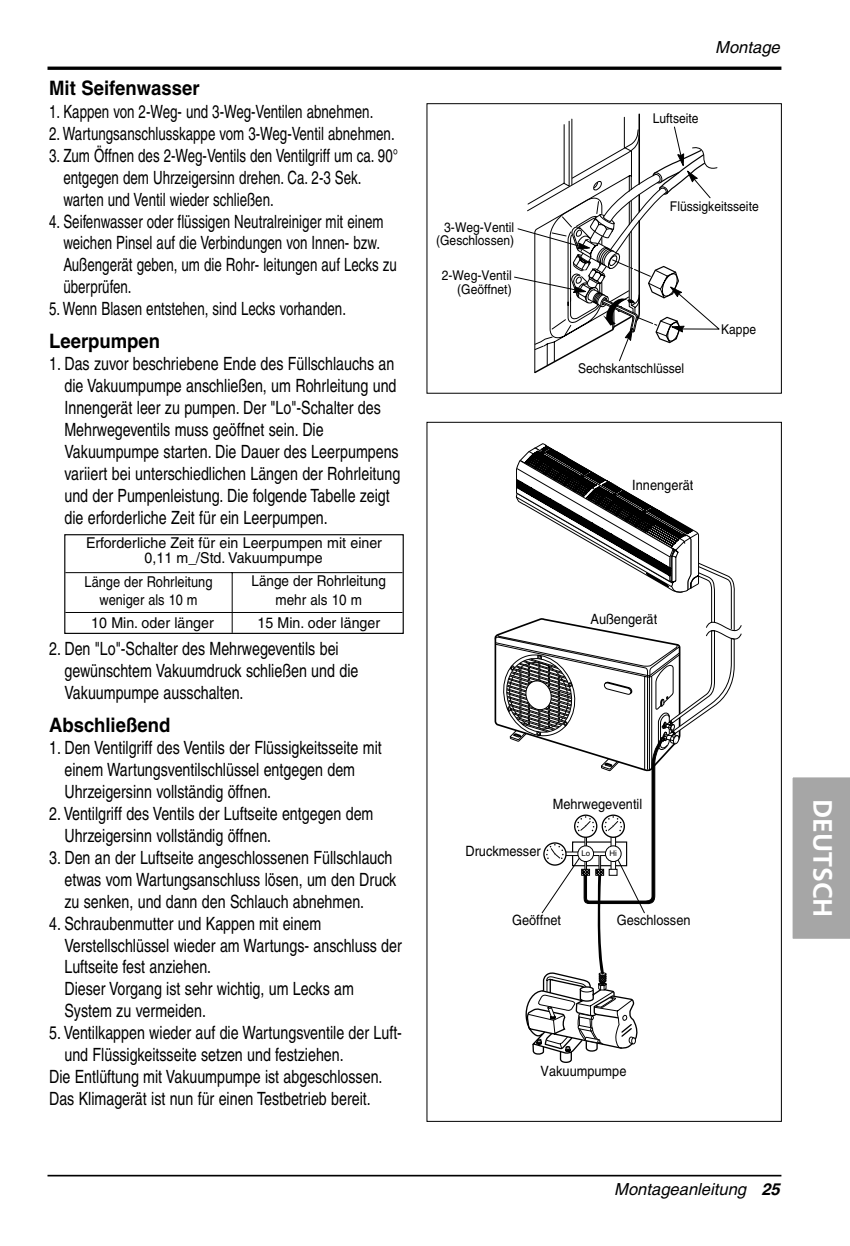
<style>
.page{position:relative;width:850px;height:1246px;background:#fff}
.page>*{position:absolute;margin:0;border:0;box-sizing:border-box;transform-origin:0 0}
.t1{font:700 26.6px "Frutiger";color:#fff}
.t2{font:700 20px "Helvetica";color:#000;scale:.93 1}
.t3{font:18.2px/22px "Helvetica";color:#000;scale:.78 1}
.t4{font:18.2px/22px "Helvetica";color:#000;scale:.73 1}
.t5{font:italic 16.6px "Helvetica";color:#000}
.t6{font:15px/15px "Helvetica";color:#000;text-align:center;scale:.95 1}
.t7{font:15px/18.4px "Helvetica";color:#000;text-align:center;scale:.86 1}
.t8{font:15px/18.4px "Helvetica";color:#000;text-align:center;scale:.9 1}
.t9{font:14.2px "Helvetica";color:#000;scale:.9 1}
.t10{font:13.4px/13.4px "Helvetica";color:#000;text-align:right;scale:.9 1}
.t11{font:7.8px "Helvetica";color:#000}
.s1{font-weight:700}
</style>
<div class="page">
<hr style="left:48px;top:1175px;width:733px;height:1px;background:#000">
<hr style="left:48px;top:67px;width:733px;height:3px;background:#000">
<div style="left:792px;top:777px;width:58px;height:162px;background:#a6a6a6"></div>
<svg style="left:514px;top:113px;width:206px;height:261px"></svg>
<div style="left:427px;top:103px;width:355px;height:291px;border:1px solid #000"></div>
<div style="left:64px;top:534px;width:340px;height:100px;border:1px solid #000"></div>
<hr style="left:65px;top:572px;width:338px;height:1px;background:#000">
<hr style="left:65px;top:612px;width:338px;height:1px;background:#000">
<hr style="left:232px;top:572px;width:1px;height:61px;background:#000">
<svg style="left:494px;top:443px;width:248px;height:620px"></svg>
<p class="t2" style="left:49px;top:81px;width:163px">Mit Seifenwasser</p>
<p class="t4" style="left:49px;top:102px;width:446px">1. Kappen von 2-Weg- und 3-Weg-Ventilen abnehmen.</p>
<p class="t4" style="left:49px;top:124px;width:475px">2. Wartungsanschlusskappe vom 3-Weg-Ventil abnehmen.</p>
<p class="t4" style="left:63px;top:146px;width:460px;text-indent:-14px">3. Zum Öffnen des 2-Weg-Ventils den Ventilgriff um ca. 90° entgegen dem Uhrzeigersinn drehen. Ca. 2-3 Sek. warten und Ventil wieder schließen.</p>
<p class="t4" style="left:63px;top:212px;width:458px;text-indent:-14px">4. Seifenwasser oder flüssigen Neutralreiniger mit einem weichen Pinsel auf die Verbindungen von Innen- bzw.<br>Außengerät geben, um die Rohr- leitungen auf Lecks zu überprüfen.</p>
<p class="t4" style="left:49px;top:300px;width:408px">5. Wenn Blasen entstehen, sind Lecks vorhanden.</p>
<p class="t2" style="left:49px;top:333px;width:121px">Leerpumpen</p>
<p class="t3" style="left:64px;top:355px;width:432px;text-indent:-15px">1. Das zuvor beschriebene Ende des Füllschlauchs an die Vakuumpumpe anschließen, um Rohrleitung und Innengerät leer zu pumpen. Der "Lo"-Schalter des Mehrwegeventils muss geöffnet sein. Die Vakuumpumpe starten. Die Dauer des Leerpumpens variiert bei unterschiedlichen Längen der Rohrleitung und der Pumpenleistung. Die folgende Tabelle zeigt die erforderliche Zeit für ein Leerpumpen.</p>
<p class="t6" style="left:86px;top:537px;width:313px">Erforderliche Zeit für ein Leerpumpen mit einer<br>0,11 m_/Std. Vakuumpumpe</p>
<p class="t7" style="left:85px;top:574px;width:150px">Länge der Rohrleitung weniger als 10 m</p>
<p class="t8" style="left:252px;top:573px;width:151px">Länge der Rohrleitung mehr als 10 m</p>
<p class="t6" style="left:91px;top:616px;width:131px">10 Min. oder länger</p>
<p class="t6" style="left:257px;top:616px;width:131px">15 Min. oder länger</p>
<p class="t3" style="left:64px;top:640px;width:378px;text-indent:-15px">2. Den "Lo"-Schalter des Mehrwegeventils bei gewünschtem Vakuumdruck schließen und die<br>Vakuumpumpe ausschalten.</p>
<p class="t2" style="left:49px;top:717px;width:132px">Abschließend</p>
<p class="t3" style="left:64px;top:739px;width:408px;text-indent:-15px">1. Den Ventilgriff des Ventils der Flüssigkeitsseite mit einem Wartungsventilschlüssel entgegen dem<br>Uhrzeigersinn vollständig öffnen.</p>
<p class="t3" style="left:64px;top:804px;width:398px;text-indent:-15px">2. Ventilgriff des Ventils der Luftseite entgegen dem<br>Uhrzeigersinn vollständig öffnen.</p>
<p class="t3" style="left:64px;top:848px;width:427px;text-indent:-15px">3. Den an der Luftseite angeschlossenen Füllschlauch etwas vom Wartungsanschluss lösen, um den Druck zu senken, und dann den Schlauch abnehmen.</p>
<p class="t3" style="left:64px;top:914px;width:434px;text-indent:-15px">4. Schraubenmutter und Kappen mit einem Verstellschlüssel wieder am Wartungs- anschluss der Luftseite fest anziehen.<br>Dieser Vorgang ist sehr wichtig, um Lecks am System zu vermeiden.</p>
<p class="t3" style="left:49px;top:1024px;width:454px">5. Ventilkappen wieder auf die Wartungsventile der Luft-</p>
<p class="t3" style="left:64px;top:1045px;width:360px">und Flüssigkeitsseite setzen und festziehen.</p>
<p class="t3" style="left:49px;top:1067px;width:429px">Die Entlüftung mit Vakuumpumpe ist abgeschlossen.</p>
<p class="t3" style="left:49px;top:1089px;width:414px">Das Klimagerät ist nun für einen Testbetrieb bereit.</p>
<p class="t10" style="left:436px;top:222px;width:88px">3-Weg-Ventil (Geschlossen)</p>
<p class="t10" style="left:442px;top:270px;width:79px">2-Weg-Ventil (Geöffnet)</p>
<p class="t5" style="left:715px;top:41px;width:66px">Montage</p>
<p class="t10" style="left:653px;top:112px;width:52px">Luftseite</p>
<p class="t10" style="left:670px;top:201px;width:100px">Flüssigkeitsseite</p>
<p class="t10" style="left:578px;top:363px;width:120px">Sechskantschlüssel</p>
<p class="t10" style="left:721px;top:324px;width:40px">Kappe</p>
<p class="t9" style="left:632px;top:480px;width:69px">Innengerät</p>
<p class="t9" style="left:591px;top:613px;width:76px">Außengerät</p>
<p class="t9" style="left:553px;top:799px;width:101px">Mehrwegeventil</p>
<p class="t9" style="left:465px;top:846px;width:85px">Druckmesser</p>
<p class="t11" style="left:581px;top:851px;width:10px">Lo</p>
<p class="t11" style="left:609px;top:851px;width:9px">Hi</p>
<p class="t9" style="left:512px;top:915px;width:56px">Geöffnet</p>
<p class="t9" style="left:617px;top:915px;width:84px">Geschlossen</p>
<h1 class="t1" style="left:834px;top:799px;width:120px;rotate:90deg">DEUTSCH</h1>
<p class="t9" style="left:541px;top:1066px;width:97px">Vakuumpumpe</p>
<p class="t5" style="left:614px;top:1183px;width:167px">Montageanleitung <span class="s1">25</span></p>
</div>
